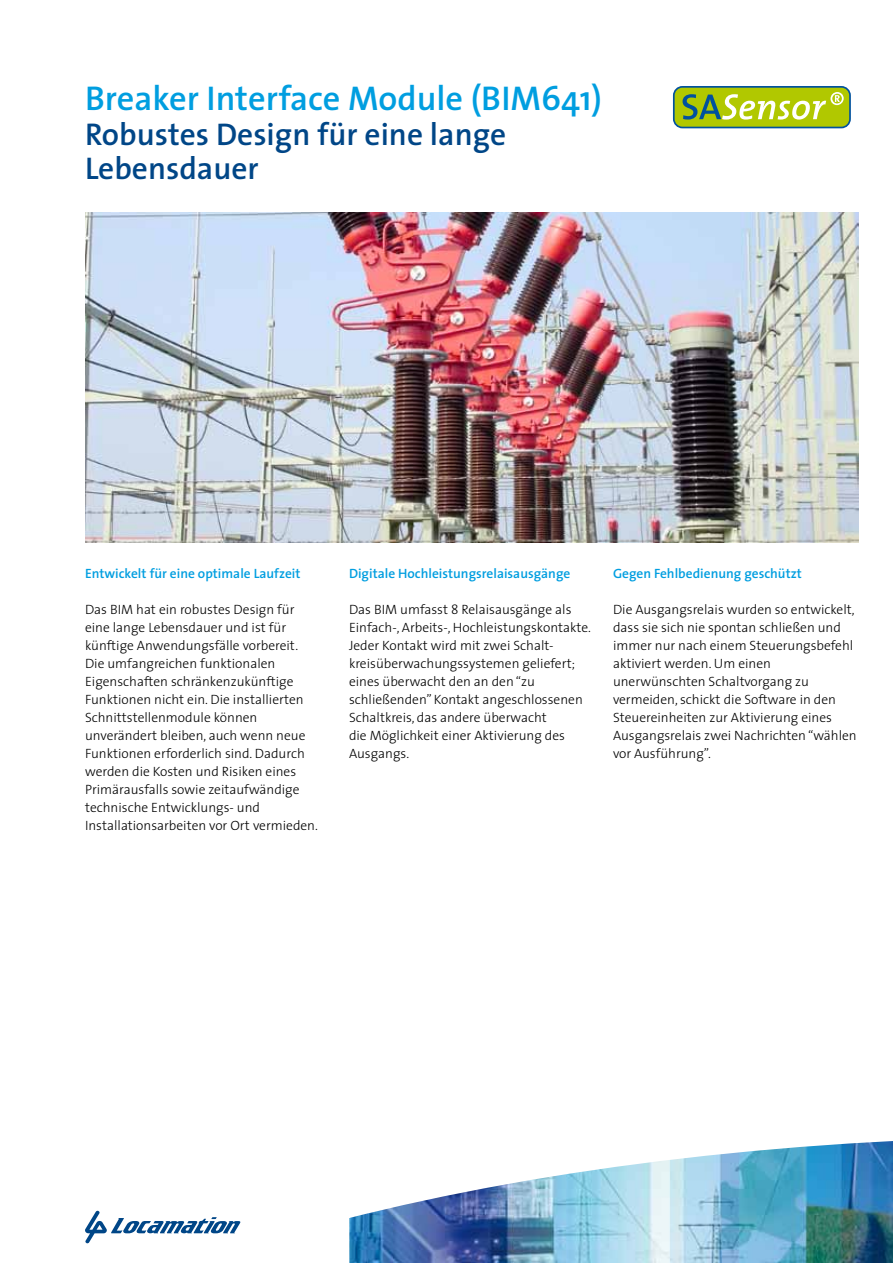
<style>
.page{position:relative;width:893px;height:1263px;background:#fff}
.page>*{position:absolute;margin:0;border:0;box-sizing:border-box;transform-origin:0 0}
.t1{font:600 34.5px "The Sans";color:#009ee0}
.t2{font:600 31.5px/34.5px "The Sans";color:#004687}
.t3{font:300 13.5px/18px "The Sans";color:#000}
.t4{font:600 13.5px "The Sans";color:#009ee0}
</style>
<div class="page">
<img style="left:349px;top:1141px;width:544px;height:122px">
<svg style="left:85px;top:1211px;width:155px;height:32px"></svg>
<img style="left:85px;top:213px;width:774px;height:330px">
<div style="left:674px;top:87px;width:176px;height:40px;background:#b1c800;border-radius:9px"></div>
<div style="left:673px;top:86px;width:178px;height:42px;border:2px solid #00519e;border-radius:9px"></div>
<svg style="left:683px;top:92px;width:161px;height:28px"></svg>
<h1 class="t1" style="left:85px;top:70px;width:519px">Breaker Interface Module (BIM641)</h1>
<h2 class="t2" style="left:85px;top:116px;width:423px">Robustes Design für eine lange<br>Lebensdauer</h2>
<p class="t4" style="left:85px;top:562px;width:217px">Entwickelt für eine optimale Laufzeit</p>
<p class="t3" style="left:85px;top:600px;width:234px">Das BIM hat ein robustes Design für eine lange Lebensdauer und ist für künftige Anwendungsfälle vorbereit.<br>Die umfangreichen funktionalen Eigenschaften schränkenzukünftige Funktionen nicht ein. Die installierten Schnittstellenmodule können unverändert bleiben, auch wenn neue Funktionen erforderlich sind. Dadurch werden die Kosten und Risiken eines Primärausfalls sowie zeitaufwändige technische Entwicklungs- und Installationsarbeiten vor Ort vermieden.</p>
<p class="t4" style="left:349px;top:562px;width:223px">Digitale Hochleistungsrelaisausgänge</p>
<p class="t3" style="left:349px;top:600px;width:244px">Das BIM umfasst 8 Relaisausgänge als Einfach-, Arbeits-, Hochleistungskontakte.<br>Jeder Kontakt wird mit zwei Schalt&shy;kreisüberwachungssystemen geliefert; eines überwacht den an den “zu schließenden” Kontakt angeschlossenen Schaltkreis, das andere überwacht<br>die Möglichkeit einer Aktivierung des Ausgangs.</p>
<p class="t4" style="left:613px;top:562px;width:190px">Gegen Fehlbedienung geschützt</p>
<p class="t3" style="left:613px;top:600px;width:245px">Die Ausgangsrelais wurden so entwickelt, dass sie sich nie spontan schließen und immer nur nach einem Steuerungsbefehl aktiviert werden. Um einen unerwünschten Schaltvorgang zu vermeiden, schickt die Software in den Steuereinheiten zur Aktivierung eines Ausgangsrelais zwei Nachrichten “wählen vor Ausführung”.</p>
</div>
